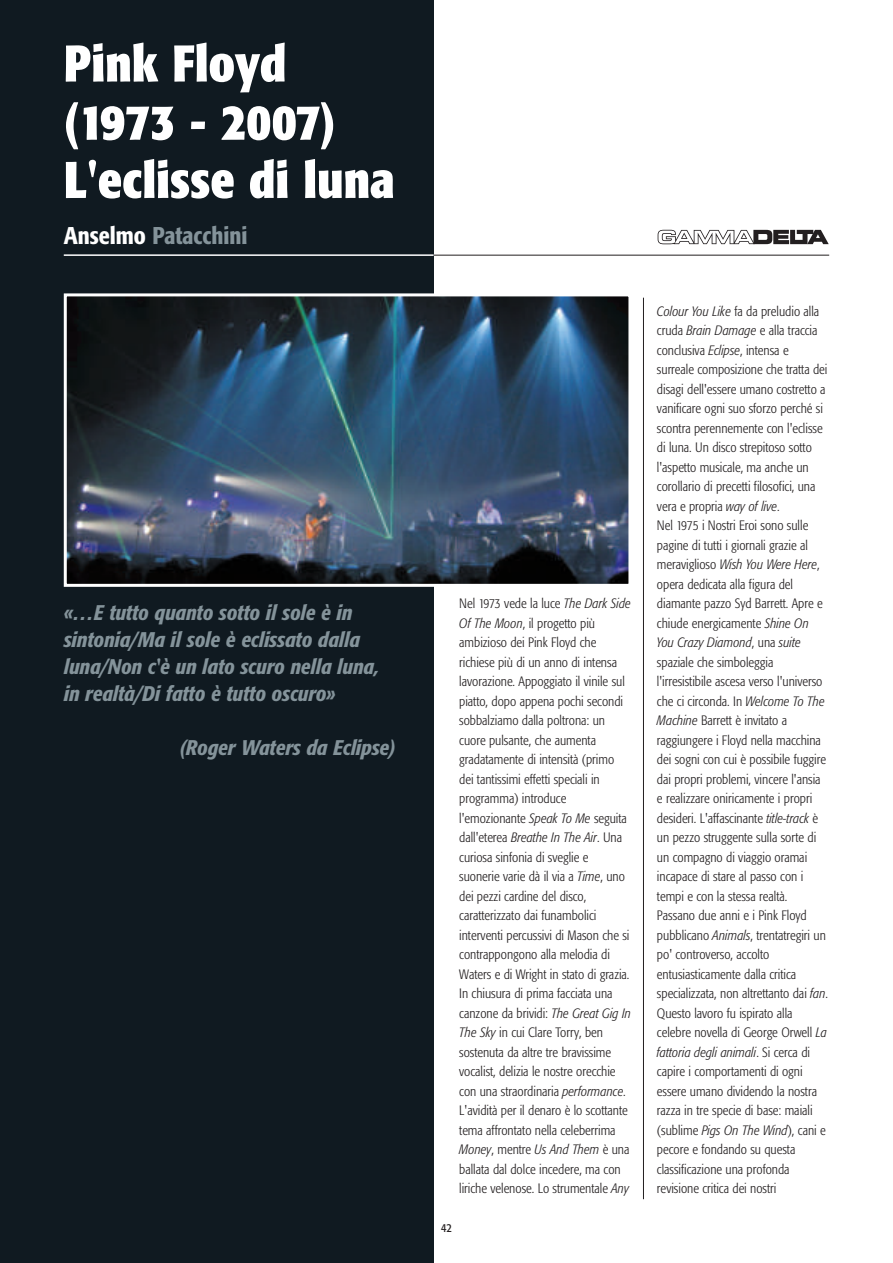
<style>
.page{position:relative;width:893px;height:1263px;background:#fff}
.page>*{position:absolute;margin:0;border:0;box-sizing:border-box;transform-origin:0 0}
.t1{font:700 condensed 51px/58.2px "Formata";color:#fff}
.t2{font:500 condensed 24px "Formata";color:#84939a}
.t3{font:italic 500 condensed 21px/27px "Formata";color:#84939a}
.t4{font:300 condensed 13.5px/19.5px "Formata";color:#231f20}
.t5{font:condensed 12px "Formata";color:#231f20}
.s1{color:#fff}
.s2{font-style:italic}
</style>
<div class="page">
<div style="left:0;top:0;width:434px;height:1263px;background:#101a21"></div>
<hr style="left:64px;top:254px;width:370px;height:2px;background:#fff">
<hr style="left:434px;top:255px;width:395px;height:1px;background:#231f20">
<hr style="left:643px;top:298px;width:1px;height:901px;background:#231f20">
<img style="left:68px;top:297px;width:559px;height:286px">
<div style="left:64px;top:293px;width:567px;height:294px;border:3px solid #fff"></div>
<svg style="left:658px;top:230px;width:171px;height:14px"></svg>
<h1 class="t1" style="left:64px;top:39px;width:332px">Pink Floyd (1973 - 2007)<br>L'eclisse di luna</h1>
<h2 class="t2" style="left:64px;top:225px;width:185px"><span class="s1">Anselmo</span> Patacchini</h2>
<h3 class="t3" style="left:64px;top:601px;width:317px">«…E tutto quanto sotto il sole è in sintonia/Ma il sole è eclissato dalla luna/Non c'è un lato scuro nella luna, in realtà/Di fatto è tutto oscuro»</h3>
<h3 class="t3" style="left:180px;top:736px;width:217px">(Roger Waters da Eclipse)</h3>
<p class="t4" style="left:459px;top:595px;width:173px">Nel 1973 vede la luce <span class="s2">The Dark Side Of The Moon</span>, il progetto più ambizioso dei Pink Floyd che richiese più di un anno di intensa lavorazione. Appoggiato il vinile sul piatto, dopo appena pochi secondi sobbalziamo dalla poltrona: un cuore pulsante, che aumenta gradatamente di intensità (primo dei tantissimi effetti speciali in programma) introduce l'emozionante <span class="s2">Speak To Me</span> seguita dall'eterea <span class="s2">Breathe In The Air</span>. Una curiosa sinfonia di sveglie e suonerie varie dà il via a <span class="s2">Time</span>, uno dei pezzi cardine del disco, caratterizzato dai funambolici interventi percussivi di Mason che si contrappongono alla melodia di Waters e di Wright in stato di grazia.<br>In chiusura di prima facciata una canzone da brividi: <span class="s2">The Great Gig In The Sky</span> in cui Clare Torry, ben sostenuta da altre tre bravissime vocalist, delizia le nostre orecchie con una straordinaria <span class="s2">performance</span>.<br>L'avidità per il denaro è lo scottante tema affrontato nella celeberrima <span class="s2">Money</span>, mentre <span class="s2">Us And Them</span> è una ballata dal dolce incedere, ma con liriche velenose. Lo strumentale <span class="s2">Any</span></p>
<p class="t5" style="left:441px;top:1223px;width:12px">42</p>
<p class="t4" style="left:657px;top:302px;width:173px"><span class="s2">Colour You Like</span> fa da preludio alla cruda <span class="s2">Brain Damage</span> e alla traccia conclusiva <span class="s2">Eclipse</span>, intensa e surreale composizione che tratta dei disagi dell'essere umano costretto a vanificare ogni suo sforzo perché si scontra perennemente con l'eclisse di luna. Un disco strepitoso sotto l'aspetto musicale, ma anche un corollario di precetti filosofici, una vera e propria <span class="s2">way of live</span>.<br>Nel 1975 i Nostri Eroi sono sulle pagine di tutti i giornali grazie al meraviglioso <span class="s2">Wish You Were Here</span>, opera dedicata alla figura del diamante pazzo Syd Barrett. Apre e chiude energicamente <span class="s2">Shine On You Crazy Diamond</span>, una <span class="s2">suite </span>spaziale che simboleggia l'irresistibile ascesa verso l'universo che ci circonda. In <span class="s2">Welcome To The Machine</span> Barrett è invitato a raggiungere i Floyd nella macchina dei sogni con cui è possibile fuggire dai propri problemi, vincere l'ansia e realizzare oniricamente i propri desideri. L'affascinante <span class="s2">title-track</span> è un pezzo struggente sulla sorte di un compagno di viaggio oramai incapace di stare al passo con i tempi e con la stessa realtà.<br>Passano due anni e i Pink Floyd pubblicano <span class="s2">Animals</span>, trentatregiri un po' controverso, accolto entusiasticamente dalla critica specializzata, non altrettanto dai <span class="s2">fan</span>.<br>Questo lavoro fu ispirato alla celebre novella di George Orwell <span class="s2">La fattoria degli animali</span>. Si cerca di capire i comportamenti di ogni essere umano dividendo la nostra razza in tre specie di base: maiali (sublime <span class="s2">Pigs On The Wind</span>), cani e pecore e fondando su questa classificazione una profonda revisione critica dei nostri</p>
</div>
